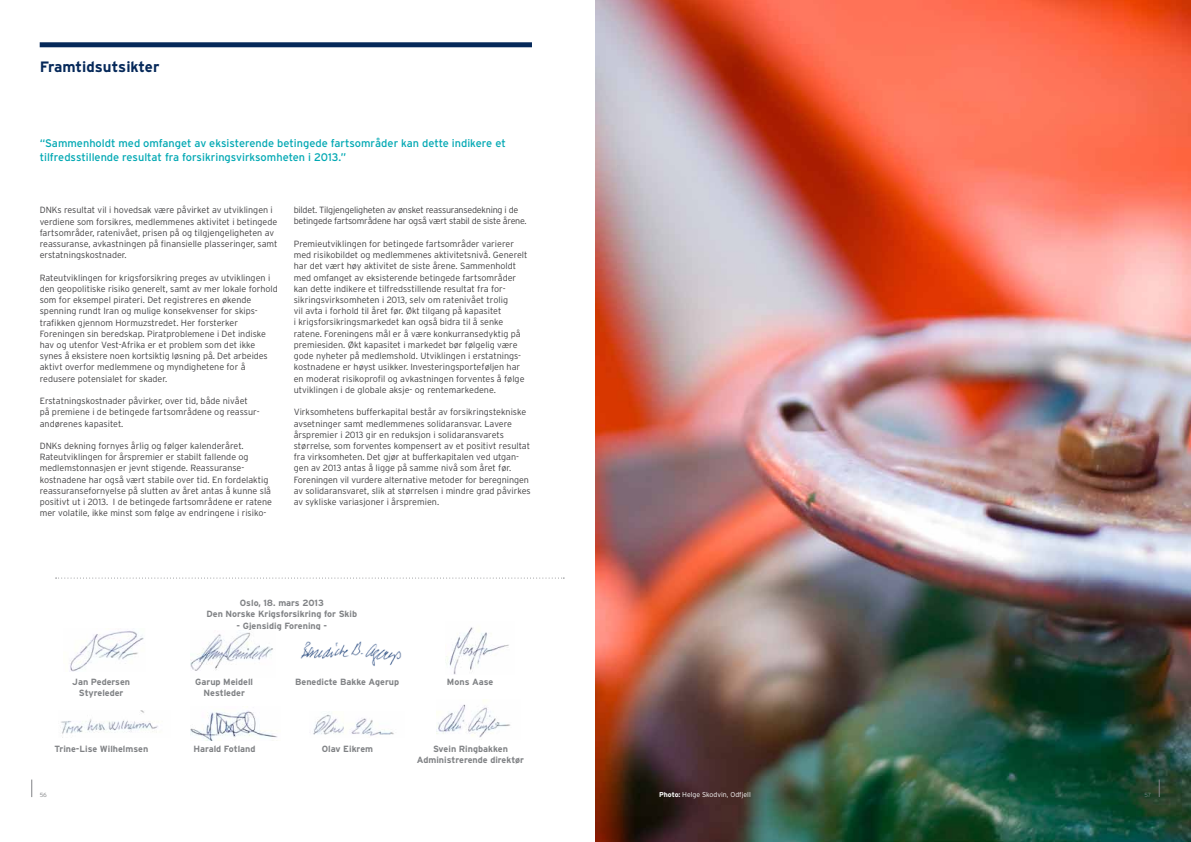
<style>
.page{position:relative;width:1191px;height:842px;background:#fff}
.page>*{position:absolute;margin:0;border:0;box-sizing:border-box;transform-origin:0 0}
.t1{font:700 15px "Interstate";color:#06295a}
.t2{font:11px/13.2px "Interstate";color:#00a8b3}
.t3{font:300 9px/11.2px "Interstate";color:#414042}
.t4{font:700 9px/11.2px "Interstate";color:#808285;text-align:center}
.t5{font:300 9px/11.2px "Interstate";letter-spacing:-.025em;color:#414042}
.t6{font:300 7px "Interstate";color:#fff}
.t7{font:300 6px "Interstate";color:#808285}
.s1{font-weight:700}
</style>
<div class="page">
<svg style="left:56px;top:577px;width:508px;height:1px"></svg>
<div style="left:40px;top:42px;width:492px;height:5px;background:#06295a"></div>
<img style="left:70px;top:631px;width:74px;height:40px">
<img style="left:191px;top:632px;width:82px;height:39px">
<img style="left:300px;top:641px;width:102px;height:25px">
<img style="left:446px;top:627px;width:63px;height:48px">
<img style="left:60px;top:710px;width:98px;height:24px">
<img style="left:191px;top:711px;width:87px;height:29px">
<img style="left:313px;top:714px;width:81px;height:22px">
<img style="left:437px;top:699px;width:74px;height:39px">
<img style="left:595px;top:0;width:596px;height:842px">
<svg style="left:31px;top:779px;width:1px;height:18px"></svg>
<svg style="left:1159px;top:779px;width:1px;height:18px"></svg>
<h1 class="t1" style="left:40px;top:58px;width:121px">Framtidsutsikter</h1>
<p class="t2" style="left:40px;top:137px;width:467px">“Sammenholdt med omfanget av eksisterende betingede fartsområder kan dette indikere et tilfredsstillende resultat fra forsikringsvirksomheten i 2013.”</p>
<p class="t3" style="left:40px;top:204px;width:239px">DNKs resultat vil i hovedsak være påvirket av utviklingen i verdiene som forsikres, medlemmenes aktivitet i betingede fartsområder, ratenivået, prisen på og tilgjengeligheten av reassuranse, avkastningen på finansielle plasseringer, samt erstatningskostnader.</p>
<p class="t3" style="left:40px;top:272px;width:240px">Rateutviklingen for krigsforsikring preges av utviklingen i den geopolitiske risiko generelt, samt av mer lokale forhold som for eksempel pirateri. Det registreres en økende spenning rundt Iran og mulige konsekvenser for skips&shy;trafikken gjennom Hormuzstredet. Her forsterker Foreningen sin beredskap. Piratproblemene i Det indiske hav og utenfor Vest-Afrika er et problem som det ikke synes å eksistere noen kortsiktig løsning på. Det arbeides aktivt overfor medlemmene og myndighetene for å redusere potensialet for skader.</p>
<p class="t3" style="left:40px;top:395px;width:221px">Erstatningskostnader påvirker, over tid, både nivået på premiene i de betingede fartsområdene og reassur&shy;andørenes kapasitet.</p>
<p class="t3" style="left:40px;top:440px;width:234px">DNKs dekning fornyes årlig og følger kalenderåret.<br>Rateutviklingen for årspremier er stabilt fallende og medlemstonnasjen er jevnt stigende. Reassuranse&shy;kostnadene har også vært stabile over tid. En fordelaktig reassuransefornyelse på slutten av året antas å kunne slå positivt ut i 2013. I de betingede fartsområdene er ratene mer volatile, ikke minst som følge av endringene i risiko-</p>
<p class="t5" style="left:294px;top:204px;width:234px">bildet. Tilgjengeligheten av ønsket reassuransedekning i de betingede fartsområdene har også vært stabil de siste årene.</p>
<p class="t3" style="left:294px;top:238px;width:235px">Premieutviklingen for betingede fartsområder varierer med risikobildet og medlemmenes aktivitetsnivå. Generelt har det vært høy aktivitet de siste årene. Sammenholdt med omfanget av eksisterende betingede fartsområder kan dette indikere et tilfredsstillende resultat fra for&shy;sikringsvirksomheten i 2013, selv om ratenivået trolig<br>vil avta i forhold til året før. Økt tilgang på kapasitet<br>i krigsforsikringsmarkedet kan også bidra til å senke ratene. Foreningens mål er å være konkurransedyktig på premiesiden. Økt kapasitet i markedet bør følgelig være gode nyheter på medlemshold. Utviklingen i erstatnings&shy;kostnadene er høyst usikker. Investeringsporteføljen har en moderat risikoprofil og avkastningen forventes å følge utviklingen i de globale aksje- og rentemarkedene.</p>
<p class="t3" style="left:294px;top:406px;width:238px">Virksomhetens bufferkapital består av forsikringstekniske avsetninger samt medlemmenes solidaransvar. Lavere årspremier i 2013 gir en reduksjon i solidaransvarets størrelse, som forventes kompensert av et positivt resultat fra virksomheten. Det gjør at bufferkapitalen ved utgan&shy;gen av 2013 antas å ligge på samme nivå som året før.<br>Foreningen vil vurdere alternative metoder for beregningen av solidaransvaret, slik at størrelsen i mindre grad påvirkes av sykliske variasjoner i årspremien.</p>
<p class="t4" style="left:72px;top:676px;width:59px">Jan Pedersen<br>Styreleder</p>
<p class="t4" style="left:206px;top:597px;width:152px">Oslo, 18. mars 2013<br>Den Norske Krigsforsikring for Skib</p>
<p class="t4" style="left:236px;top:620px;width:92px">- Gjensidig Forening -</p>
<p class="t4" style="left:195px;top:676px;width:59px">Garup Meidell<br>Nestleder</p>
<p class="t4" style="left:295px;top:676px;width:106px">Benedicte Bakke Agerup</p>
<p class="t4" style="left:447px;top:676px;width:48px">Mons Aase</p>
<p class="t4" style="left:55px;top:743px;width:95px">Trine-Lise Wilhelmsen</p>
<p class="t4" style="left:193px;top:743px;width:64px">Harald Fotland</p>
<p class="t4" style="left:322px;top:743px;width:53px">Olav Eikrem</p>
<p class="t4" style="left:417px;top:743px;width:109px">Svein Ringbakken<br>Administrerende direktør</p>
<p class="t7" style="left:40px;top:792px;width:9px">56</p>
<p class="t6" style="left:659px;top:791px;width:93px"><span class="s1">Photo:</span> Helge Skodvin, Odfjell</p>
<p class="t7" style="left:1144px;top:792px;width:8px">57</p>
</div>
